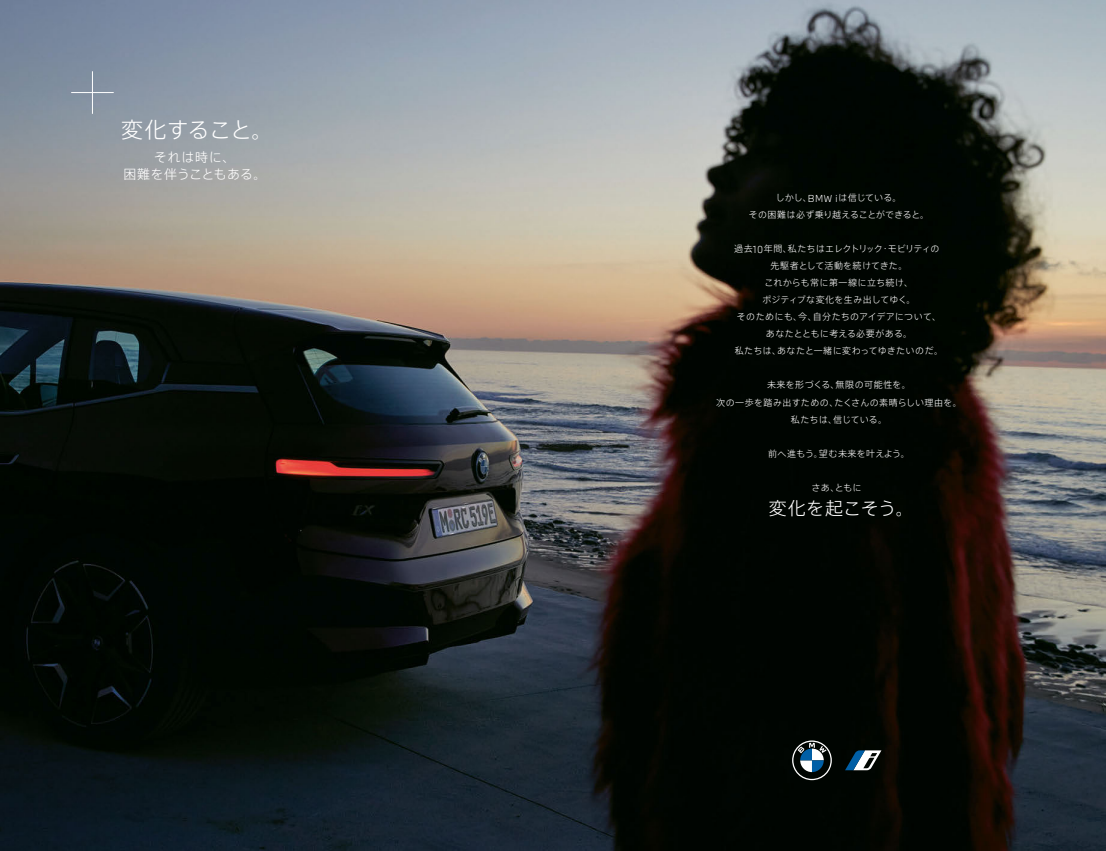
<style>
.page{position:relative;width:1106px;height:851px;background:#fff}
.page>*{position:absolute;margin:0;border:0;box-sizing:border-box;transform-origin:0 0}
.t1{font:300 22px "Axis Std";letter-spacing:-.035em;color:#fff}
.t2{font:300 18px "Axis Std";letter-spacing:.02em;color:#fff}
.t3{font:300 13px/17px "Axis Std";letter-spacing:.025em;color:#fff;text-align:center}
.t4{font:300 9px/17px "Axis Std";letter-spacing:.025em;color:#fff;text-align:center}
.t5{font:300 9px/17px "Axis Std";letter-spacing:-.01em;color:#fff;text-align:center}
.t6{font:300 9px "Axis Std";letter-spacing:.045em;color:#fff}
.s1{font-family:"BMW Type Next Light 3";font-weight:400;font-size:9.4px}
</style>
<div class="page">
<img style="left:0;top:0;width:1106px;height:851px">
<hr style="left:71px;top:92px;width:43px;height:1px;background:#fff">
<hr style="left:92px;top:71px;width:1px;height:43px;background:#fff">
<svg style="left:792px;top:740px;width:40px;height:40px"></svg>
<svg style="left:845px;top:750px;width:36px;height:20px"></svg>
<h1 class="t1" style="left:121px;top:113px;width:154px">変化すること。</h1>
<h3 class="t3" style="left:123px;top:147px;width:144px">それは時に、<br>困難を伴うこともある。</h3>
<p class="t5" style="left:749px;top:189px;width:182px">しかし、<span class="s1">BMW i</span>は信じている。<br>その困難は必ず乗り越えることができると。</p>
<p class="t4" style="left:734px;top:240px;width:211px">過去<span class="s1">10</span>年間、私たちはエレクトリック・モビリティの先駆者として活動を続けてきた。<br>これからも常に第一線に立ち続け、<br>ポジティブな変化を生み出してゆく。<br>そのためにも、今、自分たちのアイデアについて、あなたとともに考える必要がある。<br>私たちは、あなたと一緒に変わってゆきたいのだ。</p>
<p class="t4" style="left:716px;top:376px;width:247px">未来を形づくる、無限の可能性を。<br>次の一歩を踏み出すための、たくさんの素晴らしい理由を。私たちは、信じている。</p>
<p class="t6" style="left:768px;top:446px;width:143px">前へ進もう。望む未来を叶えよう。</p>
<p class="t4" style="left:811px;top:478px;width:52px">さあ、ともに</p>
<h2 class="t2" style="left:768px;top:494px;width:147px">変化を起こそう。</h2>
</div>
